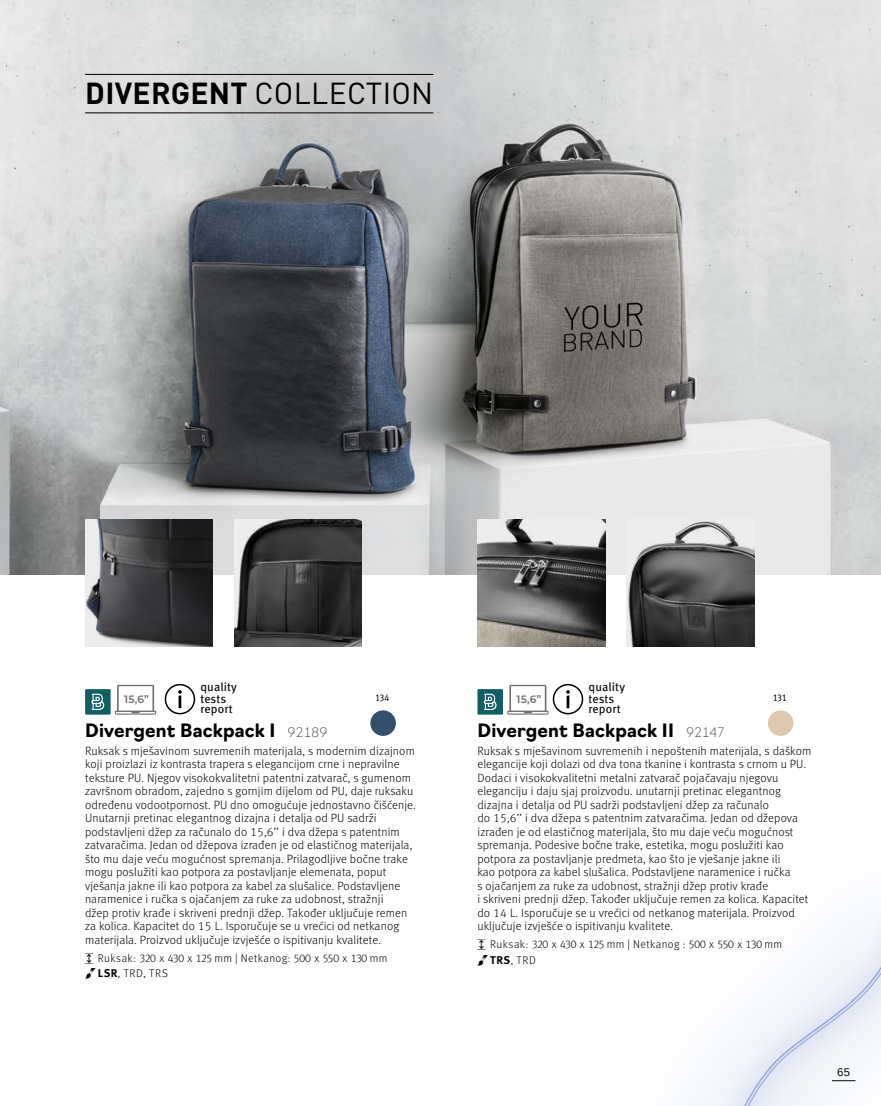
<style>
.page{position:relative;width:881px;height:1106px;background:#fff}
.page>*{position:absolute;margin:0;border:0;box-sizing:border-box;transform-origin:0 0}
.t1{font:30px "DIN Pro";letter-spacing:.01em;color:#000}
.t2{font:700 18px "Navigo";letter-spacing:.01em;color:#000}
.t3{font:300 12px/13.5px "Meta Pro";letter-spacing:.01em;color:#000}
.t4{font:12px/11.9px "Meta Pro";letter-spacing:.01em;color:#000}
.t5{font:300 11.25px/15.6px "Meta Pro";letter-spacing:.03em;color:#000}
.t6{font:11.25px "Liberation Sans";color:#000}
.t7{font:600 10.65px "Montserrat";color:#706f6f}
.t8{font:condensed 9.75px "Meta Pro";letter-spacing:-.035em;color:#000}
.s1{font-weight:700}
.s2{font-weight:100;font-size:12.75px}
</style>
<div class="page">
<img style="left:0;top:0;width:880px;height:574px">
<img style="left:85px;top:519px;width:128px;height:128px">
<img style="left:477px;top:519px;width:128px;height:128px">
<img style="left:234px;top:519px;width:127px;height:128px">
<img style="left:626px;top:519px;width:127px;height:128px">
<div style="left:370px;top:710px;width:26px;height:26px;background:#354f6b;border-radius:50%"></div>
<div style="left:767px;top:710px;width:26px;height:26px;background:#ddc9af;border-radius:50%"></div>
<svg style="left:85px;top:685px;width:71px;height:29px"></svg>
<svg style="left:477px;top:685px;width:71px;height:29px"></svg>
<hr style="left:85px;top:112px;width:348px;height:1px;background:#000">
<hr style="left:85px;top:74px;width:348px;height:1px;background:#000">
<div style="left:165px;top:684px;width:30px;height:30px;border:2px solid #000;border-radius:50%"></div>
<svg style="left:178px;top:690px;width:4px;height:18px"></svg>
<div style="left:552px;top:684px;width:31px;height:30px;border:2px solid #000;border-radius:50%"></div>
<svg style="left:566px;top:690px;width:3px;height:18px"></svg>
<div style="left:719px;top:930px;width:161px;height:176px;background:#fff;opacity:.7"></div>
<h1 class="t1" style="left:85px;top:71px;width:349px"><span class="s1">DIVERGENT</span> COLLECTION</h1>
<p class="t4" style="left:200px;top:680px;width:38px">quality tests</p>
<p class="t4" style="left:200px;top:702px;width:34px">report</p>
<p class="t7" style="left:124px;top:691px;width:26px">15,6”</p>
<p class="t8" style="left:375px;top:690px;width:16px">134</p>
<p class="t4" style="left:588px;top:680px;width:38px">quality tests</p>
<p class="t4" style="left:588px;top:702px;width:34px">report</p>
<p class="t7" style="left:516px;top:691px;width:26px">15,6”</p>
<p class="t8" style="left:772px;top:690px;width:15px">131</p>
<h2 class="t2" style="left:85px;top:716px;width:244px">Divergent Backpack I <span class="s2">92189</span></h2>
<h2 class="t2" style="left:477px;top:716px;width:249px">Divergent Backpack II <span class="s2">92147</span></h2>
<p class="t3" style="left:85px;top:743px;width:332px">Ruksak s mješavinom suvremenih materijala, s modernim dizajnom koji proizlazi iz kontrasta trapera s elegancijom crne i nepravilne teksture PU. Njegov visokokvalitetni patentni zatvarač, s gumenom završnom obradom, zajedno s gornjim dijelom od PU, daje ruksaku određenu vodootpornost. PU dno omogućuje jednostavno čišćenje.<br>Unutarnji pretinac elegantnog dizajna i detalja od PU sadrži podstavljeni džep za računalo do 15,6’’ i dva džepa s patentnim zatvaračima. Jedan od džepova izrađen je od elastičnog materijala, što mu daje veću mogućnost spremanja. Prilagodljive bočne trake mogu poslužiti kao potpora za postavljanje elemenata, poput vješanja jakne ili kao potpora za kabel za slušalice. Podstavljene naramenice i ručka s ojačanjem za ruke za udobnost, stražnji<br>džep protiv krađe i skriveni prednji džep. Također uključuje remen za kolica. Kapacitet do 15 L. Isporučuje se u vrećici od netkanog materijala. Proizvod uključuje izvješće o ispitivanju kvalitete.</p>
<p class="t5" style="left:98px;top:949px;width:291px">Ruksak: 320 x 430 x 125 mm | Netkanog: 500 x 550 x 130 mm<br><span class="s1">LSR</span>, TRD, TRS</p>
<p class="t3" style="left:477px;top:743px;width:335px">Ruksak s mješavinom suvremenih i nepoštenih materijala, s daškom elegancije koji dolazi od dva tona tkanine i kontrasta s crnom u PU.<br>Dodaci i visokokvalitetni metalni zatvarač pojačavaju njegovu eleganciju i daju sjaj proizvodu. unutarnji pretinac elegantnog dizajna i detalja od PU sadrži podstavljeni džep za računalo<br>do 15,6’’ i dva džepa s patentnim zatvaračima. Jedan od džepova izrađen je od elastičnog materijala, što mu daje veću mogućnost spremanja. Podesive bočne trake, estetika, mogu poslužiti kao potpora za postavljanje predmeta, kao što je vješanje jakne ili<br>kao potpora za kabel slušalica. Podstavljene naramenice i ručka<br>s ojačanjem za ruke za udobnost, stražnji džep protiv krađe<br>i skriveni prednji džep. Također uključuje remen za kolica. Kapacitet do 14 L. Isporučuje se u vrećici od netkanog materijala. Proizvod uključuje izvješće o ispitivanju kvalitete.</p>
<p class="t5" style="left:490px;top:935px;width:293px">Ruksak: 320 x 430 x 125 mm | Netkanog : 500 x 550 x 130 mm<br><span class="s1">TRS</span>, TRD</p>
<p class="t6" style="left:836px;top:1065px;width:14px">65</p>
</div>
